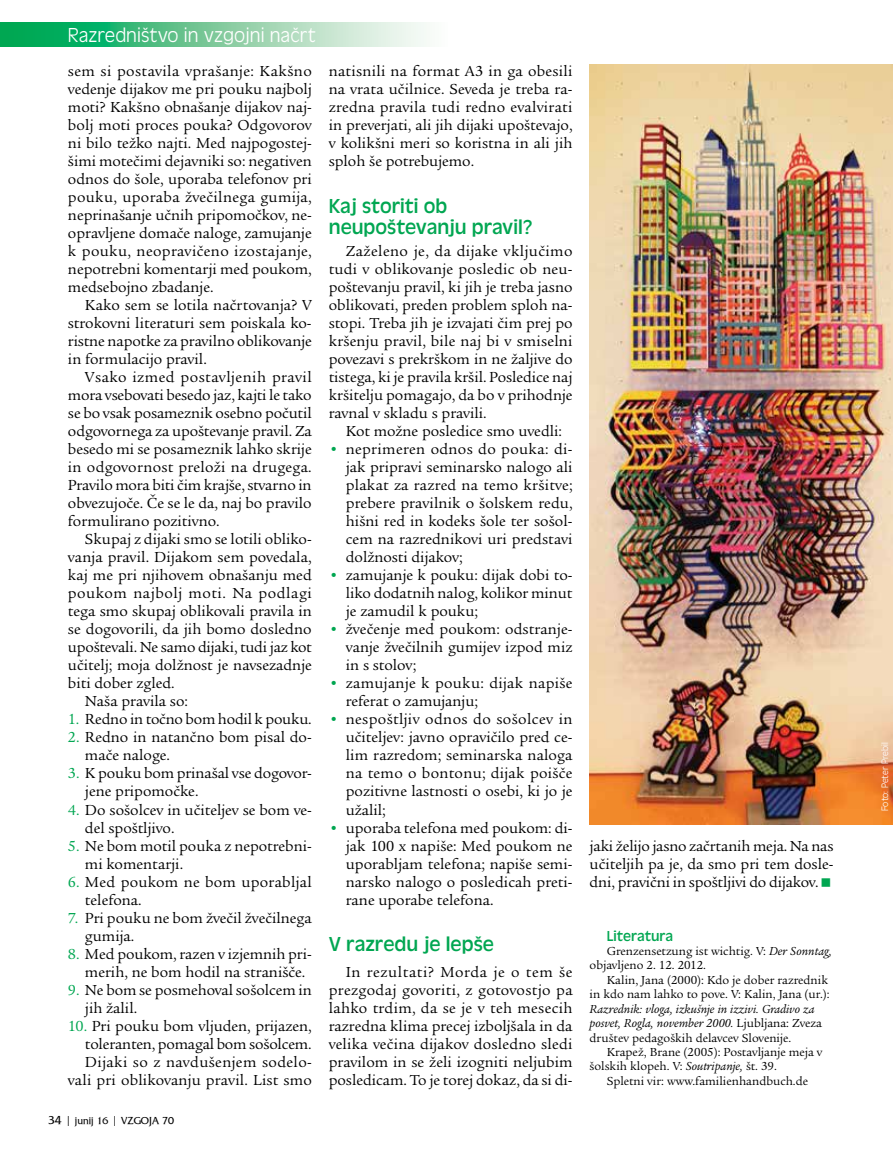
<style>
.page{position:relative;width:893px;height:1149px;background:#fff}
.page>*{position:absolute;margin:0;border:0;box-sizing:border-box;transform-origin:0 0}
.t1{font:21px/21px "Antique Oli TEE";color:#00a651}
.t2{font:21px "Antique Oli TEE Ligh";color:#fff}
.t3{font:15px/18px "Legacy Ser Itc TEE";color:#000;text-align:justify}
.t4{font:15px/18px "Legacy Ser Itc TEE";letter-spacing:.02em;color:#000}
.t5{font:15px "Legacy Ser Itc TEE";letter-spacing:.04em;color:#000}
.t6{font:15px "Antique Oli TEE";color:#00a651}
.t7{font:12px/14.4px "Legacy Ser Itc TEE";color:#000}
.t8{font:italic 12px/14.4px "Legacy Ser Itc TEE";color:#000}
.t9{font:10.5px "France VZG";color:#000}
.t10{font:9.75px "Antique Oli TEE Ligh";letter-spacing:-.005em;color:#fff}
.s1{color:#00a651}
.s2{font-size:12px}
.s3{font-family:"Legacy Ser Itc TEE";font-size:12px}
.s4{font-style:italic}
.s5{font-style:normal}
</style>
<div class="page">
<img style="left:0;top:23px;width:426px;height:23px">
<img style="left:590px;top:65px;width:303px;height:758px">
<h1 class="t2" style="left:68px;top:24px;width:250px">Razredništvo in vzgojni načrt</h1>
<p class="t3" style="left:68px;top:62px;width:245px">sem si postavila vprašanje: Kakšno vedenje dijakov me pri pouku najbolj moti? Kakšno obnašanje dijakov naj&shy;bolj moti proces pouka? Odgovorov ni bilo težko najti. Med najpogostej&shy;šimi motečimi dejavniki so: negativen odnos do šole, uporaba telefonov pri pouku, uporaba žvečilnega gumija, neprinašanje učnih pripomočkov, ne&shy;opravljene domače naloge, zamujanje k pouku, neopravičeno izostajanje, nepotrebni komentarji med poukom, medsebojno zbadanje.</p>
<p class="t3" style="left:68px;top:296px;width:245px;text-indent:17px">Kako sem se lotila načrtovanja? V strokovni literaturi sem poiskala ko&shy;ristne napotke za pravilno oblikovanje in formulacijo pravil.</p>
<p class="t3" style="left:68px;top:368px;width:245px;text-indent:17px">Vsako izmed postavljenih pravil mora vsebovati besedo jaz, kajti le tako se bo vsak posameznik osebno počutil odgovornega za upoštevanje pravil. Za besedo mi se posameznik lahko skrije in odgovornost preloži na drugega.<br>Pravilo mora biti čim krajše, stvarno in obvezujoče. Če se le da, naj bo pravilo formulirano pozitivno.</p>
<p class="t3" style="left:85px;top:530px;width:228px">Skupaj z dijaki smo se lotili obliko-</p>
<p class="t3" style="left:68px;top:548px;width:245px">vanja pravil. Dijakom sem povedala,</p>
<p class="t3" style="left:68px;top:566px;width:245px">kaj me pri njihovem obnašanju med</p>
<p class="t5" style="left:68px;top:584px;width:245px">poukom najbolj moti. Na podlagi</p>
<p class="t3" style="left:68px;top:602px;width:245px">tega smo skupaj oblikovali pravila in</p>
<p class="t3" style="left:68px;top:620px;width:245px">se dogovorili, da jih bomo dosledno</p>
<p class="t3" style="left:68px;top:638px;width:245px">upoštevali. Ne samo dijaki, tudi jaz kot</p>
<p class="t3" style="left:68px;top:656px;width:245px">učitelj; moja dolžnost je navsezadnje</p>
<p class="t3" style="left:68px;top:674px;width:108px">biti dober zgled.</p>
<p class="t3" style="left:85px;top:692px;width:104px">Naša pravila so:</p>
<p class="t3" style="left:68px;top:710px;width:245px"><span class="s1">1.</span> Redno in točno bom hodil k pouku.</p>
<p class="t3" style="left:85px;top:728px;width:228px;text-indent:-17px"><span class="s1">2.</span> Redno in natančno bom pisal do&shy;mače naloge.</p>
<p class="t3" style="left:85px;top:764px;width:228px;text-indent:-17px"><span class="s1">3.</span> K pouku bom prinašal vse dogovor&shy;jene pripomočke.</p>
<p class="t3" style="left:85px;top:800px;width:228px;text-indent:-17px"><span class="s1">4.</span> Do sošolcev in učiteljev se bom ve&shy;del spoštljivo.</p>
<p class="t3" style="left:85px;top:836px;width:228px;text-indent:-17px"><span class="s1">5.</span> Ne bom motil pouka z nepotrebni&shy;mi komentarji.</p>
<p class="t4" style="left:85px;top:872px;width:228px;text-indent:-17px"><span class="s1">6.</span> Med poukom ne bom uporabljal telefona.</p>
<p class="t3" style="left:85px;top:908px;width:228px;text-indent:-17px"><span class="s1">7.</span> Pri pouku ne bom žvečil žvečilnega gumija.</p>
<p class="t3" style="left:85px;top:944px;width:228px;text-indent:-17px"><span class="s1">8.</span> Med poukom, razen v izjemnih pri&shy;merih, ne bom hodil na stranišče.</p>
<p class="t3" style="left:85px;top:980px;width:228px;text-indent:-17px"><span class="s1">9.</span> Ne bom se posmehoval sošolcem in jih žalil.</p>
<p class="t3" style="left:68px;top:1016px;width:245px;text-align:right"><span class="s1">10.</span> Pri pouku bom vljuden, prijazen, toleranten, pomagal bom sošolcem.<br>Dijaki so z navdušenjem sodelo&shy;vali pri oblikovanju pravil. List smo</p>
<p class="t9" style="left:48px;top:1114px;width:127px"><span class="s2">34</span> <span class="s3">|</span> junij 16 <span class="s3">|</span> VZGOJA 70</p>
<p class="t3" style="left:329px;top:62px;width:245px">natisnili na format A3 in ga obesili na vrata učilnice. Seveda je treba ra&shy;zredna pravila tudi redno evalvirati in preverjati, ali jih dijaki upoštevajo, v kolikšni meri so koristna in ali jih sploh še potrebujemo.</p>
<h1 class="t1" style="left:329px;top:195px;width:206px">Kaj storiti ob neupoštevanju pravil?</h1>
<p class="t3" style="left:329px;top:242px;width:245px;text-indent:17px">Zaželeno je, da dijake vključimo tudi v oblikovanje posledic ob neu&shy;poštevanju pravil, ki jih je treba jasno oblikovati, preden problem sploh na&shy;stopi. Treba jih je izvajati čim prej po kršenju pravil, bile naj bi v smiselni povezavi s prekrškom in ne žaljive do tistega, ki je pravila kršil. Posledice naj kršitelju pomagajo, da bo v prihodnje ravnal v skladu s pravili.</p>
<p class="t3" style="left:346px;top:422px;width:218px">Kot možne posledice smo uvedli:</p>
<p class="t3" style="left:346px;top:440px;width:228px;text-indent:-17px"><span class="s1">•</span> neprimeren odnos do pouka: di&shy;jak pripravi seminarsko nalogo ali plakat za razred na temo kršitve; prebere pravilnik o šolskem redu, hišni red in kodeks šole ter sošol&shy;cem na razrednikovi uri predstavi dolžnosti dijakov;</p>
<p class="t3" style="left:346px;top:566px;width:228px;text-indent:-17px"><span class="s1">•</span> zamujanje k pouku: dijak dobi to&shy;liko dodatnih nalog, kolikor minut je zamudil k pouku;</p>
<p class="t3" style="left:346px;top:620px;width:228px;text-indent:-17px"><span class="s1">•</span> žvečenje med poukom: odstranje&shy;vanje žvečilnih gumijev izpod miz in s stolov;</p>
<p class="t4" style="left:346px;top:674px;width:228px;text-indent:-17px"><span class="s1">•</span> zamujanje k pouku: dijak napiše referat o zamujanju;</p>
<p class="t3" style="left:346px;top:710px;width:228px;text-indent:-17px"><span class="s1">•</span> nespoštljiv odnos do sošolcev in učiteljev: javno opravičilo pred ce&shy;lim razredom; seminarska naloga na temo o bontonu; dijak poišče pozitivne lastnosti o osebi, ki jo je užalil;</p>
<p class="t3" style="left:346px;top:818px;width:228px;text-indent:-17px"><span class="s1">•</span> uporaba telefona med poukom: di&shy;jak 100 x napiše: Med poukom ne uporabljam telefona; napiše semi&shy;narsko nalogo o posledicah preti&shy;rane uporabe telefona.</p>
<h1 class="t1" style="left:329px;top:933px;width:167px">V razredu je lepše</h1>
<p class="t3" style="left:329px;top:962px;width:245px;text-indent:17px">In rezultati? Morda je o tem še prezgodaj govoriti, z gotovostjo pa lahko trdim, da se je v teh mesecih razredna klima precej izboljšala in da velika večina dijakov dosledno sledi pravilom in se želi izogniti neljubim posledicam. To je torej dokaz, da si di-</p>
<p class="t3" style="left:590px;top:836px;width:245px">jaki želijo jasno začrtanih meja. Na nas učiteljih pa je, da smo pri tem dosle&shy;dni, pravični in spoštljivi do dijakov.</p>
<p class="t6" style="left:607px;top:927px;width:68px">Literatura</p>
<p class="t7" style="left:590px;top:943px;width:244px;text-indent:17px">Grenzensetzung ist wichtig. V: <span class="s4">Der Sonntag, </span>objavljeno 2. 12. 2012.</p>
<p class="t7" style="left:590px;top:972px;width:241px;text-align:right">Kalin, Jana (2000): Kdo je dober razrednik<br>in kdo nam lahko to pove. V: Kalin, Jana (ur.):</p>
<p class="t8" style="left:590px;top:1001px;width:234px">Razrednik: vloga, izkušnje in izzivi. Gradivo za posvet, Rogla, november 2000. <span class="s5">Ljubljana: Zveza društev pedagoških delavcev Slovenije.</span></p>
<p class="t7" style="left:590px;top:1044px;width:234px;text-indent:17px">Krapež, Brane (2005): Postavljanje meja v šolskih klopeh. V: <span class="s4">Soutripanje,</span> št. 39.</p>
<p class="t7" style="left:607px;top:1073px;width:203px">Spletni vir: www.familienhandbuch.de</p>
<p class="t10" style="left:880px;top:811px;width:71px;rotate:-90deg">Foto: Peter Prebil</p>
</div>
